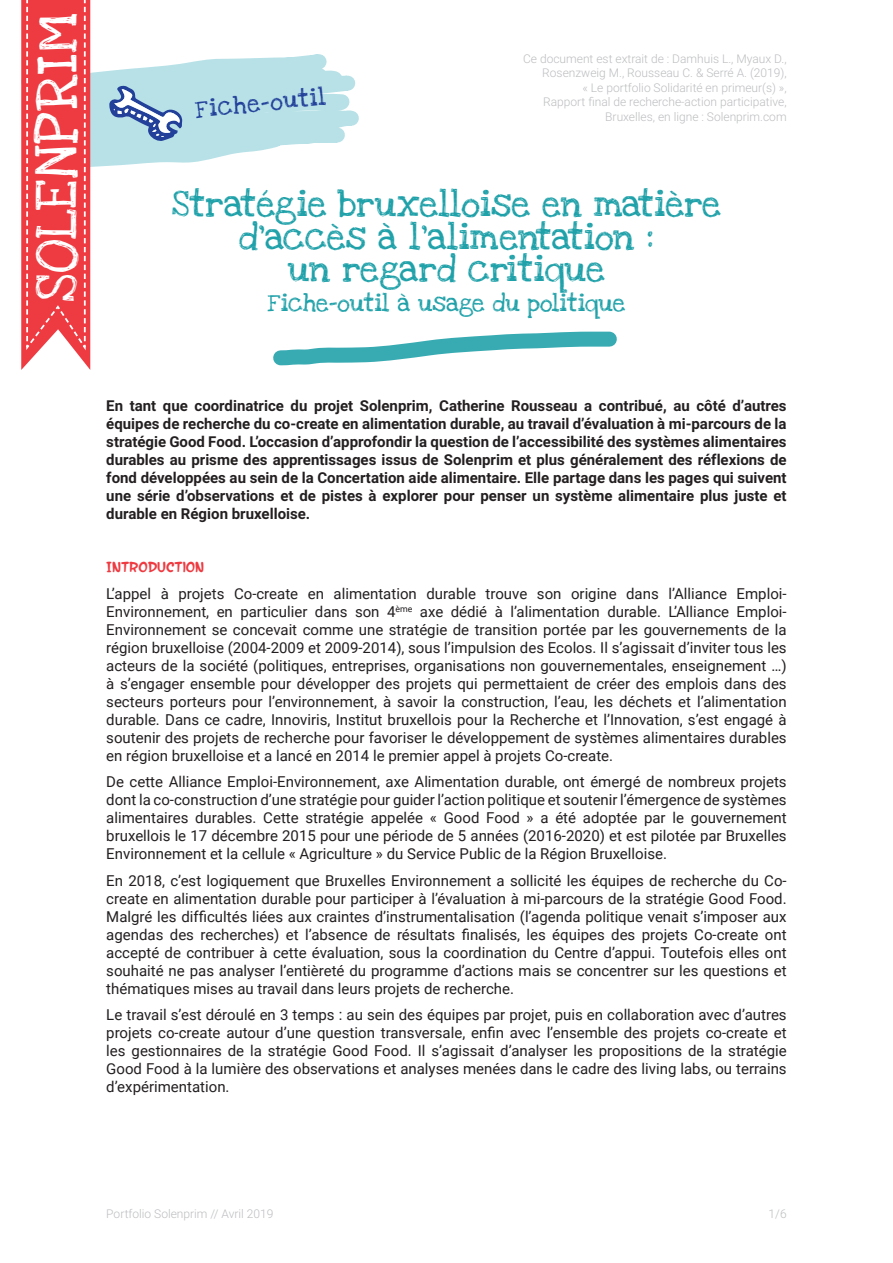
<style>
.page{position:relative;width:893px;height:1263px;background:#fff}
.page>*{position:absolute;margin:0;border:0;box-sizing:border-box;transform-origin:0 0}
.t1{font:43.2px "Love Ya Like A Sister";letter-spacing:.02em;color:#fff}
.t2{font:27px/32.4px "Love Ya Like A Sister";color:#1fa1a9;text-align:center}
.t3{font:18px "Love Ya Like A Sister";color:#1fa1a9}
.t4{font:18px "Love Ya Like A Sister";color:#223f99}
.t5{font:15px/18px "Roboto";color:#231f20;text-align:justify}
.t6{font:700 15px/18px "Roboto";color:#231f20;text-align:justify}
.t7{font:700 15px "SF Wonder Comic";color:#ee3a41}
.t8{font:300 12px/14.4px "Roboto";color:#bcbdc0;text-align:right}
</style>
<div class="page">
<svg style="left:21px;top:0;width:596px;height:370px"></svg>
<h1 class="t1" style="left:21px;top:302px;width:290px;rotate:-90deg">SOLENPRIM</h1>
<p class="t4" style="left:194px;top:95px;width:132px;rotate:-6deg">F iche-outil</p>
<p class="t8" style="left:523px;top:51px;width:265px">Ce document est extrait de : Damhuis L., Myaux D., Rosenzweig M., Rousseau C. &amp; Serré A. (2019),<br>« Le portfolio Solidarité en primeur(s) »,<br>Rapport final de recherche-action participative, Bruxelles, en ligne : Solenprim.com</p>
<h2 class="t2" style="left:172px;top:189px;width:551px">Stratégie bruxelloise en matière d’accès à l’alimentation :<br>un regard critique</h2>
<p class="t3" style="left:268px;top:288px;width:359px">F iche-outil à usage du politique</p>
<p class="t6" style="left:106px;top:396px;width:682px">En tant que coordinatrice du projet Solenprim, Catherine Rousseau a contribué, au côté d’autres équipes de recherche du co-create en alimentation durable, au travail d’évaluation à mi-parcours de la stratégie Good Food. L’occasion d’approfondir la question de l’accessibilité des systèmes alimentaires durables au prisme des apprentissages issus de Solenprim et plus généralement des réflexions de fond développées au sein de la Concertation aide alimentaire. Elle partage dans les pages qui suivent une série d’observations et de pistes à explorer pour penser un système alimentaire plus juste et durable en Région bruxelloise.</p>
<p class="t7" style="left:106px;top:557px;width:99px">INTRODUCTION</p>
<p class="t5" style="left:106px;top:584px;width:682px">L’appel à projets Co-create en alimentation durable trouve son origine dans l’Alliance Emploi-Environnement, en particulier dans son 4<sup>ème</sup> axe dédié à l’alimentation durable. L’Alliance Emploi-Environnement se concevait comme une stratégie de transition portée par les gouvernements de la région bruxelloise (2004-2009 et 2009-2014), sous l’impulsion des Ecolos. Il s’agissait d’inviter tous les acteurs de la société (politiques, entreprises, organisations non gouvernementales, enseignement …) à s’engager ensemble pour développer des projets qui permettaient de créer des emplois dans des secteurs porteurs pour l’environnement, à savoir la construction, l’eau, les déchets et l’alimentation durable. Dans ce cadre, Innoviris, Institut bruxellois pour la Recherche et l’Innovation, s’est engagé à soutenir des projets de recherche pour favoriser le développement de systèmes alimentaires durables en région bruxelloise et a lancé en 2014 le premier appel à projets Co-create.</p>
<p class="t5" style="left:106px;top:772px;width:682px">De cette Alliance Emploi-Environnement, axe Alimentation durable, ont émergé de nombreux projets dont la co-construction d’une stratégie pour guider l’action politique et soutenir l’émergence de systèmes alimentaires durables. Cette stratégie appelée « Good Food » a été adoptée par le gouvernement bruxellois le 17 décembre 2015 pour une période de 5 années (2016-2020) et est pilotée par Bruxelles Environnement et la cellule « Agriculture » du Service Public de la Région Bruxelloise.</p>
<p class="t5" style="left:106px;top:871px;width:682px">En 2018, c’est logiquement que Bruxelles Environnement a sollicité les équipes de recherche du Co&shy;create en alimentation durable pour participer à l’évaluation à mi-parcours de la stratégie Good Food.<br>Malgré les difficultés liées aux craintes d’instrumentalisation (l’agenda politique venait s’imposer aux agendas des recherches) et l’absence de résultats finalisés, les équipes des projets Co-create ont accepté de contribuer à cette évaluation, sous la coordination du Centre d’appui. Toutefois elles ont souhaité ne pas analyser l’entièreté du programme d’actions mais se concentrer sur les questions et thématiques mises au travail dans leurs projets de recherche.</p>
<p class="t5" style="left:106px;top:1005px;width:682px">Le travail s’est déroulé en 3 temps : au sein des équipes par projet, puis en collaboration avec d’autres projets co-create autour d’une question transversale, enfin avec l’ensemble des projets co-create et les gestionnaires de la stratégie Good Food. Il s’agissait d’analyser les propositions de la stratégie Good Food à la lumière des observations et analyses menées dans le cadre des living labs, ou terrains d’expérimentation.</p>
<p class="t8" style="left:106px;top:1206px;width:169px">Portfolio Solenprim // Avril 2019</p>
<p class="t8" style="left:769px;top:1206px;width:20px">1/6</p>
</div>
